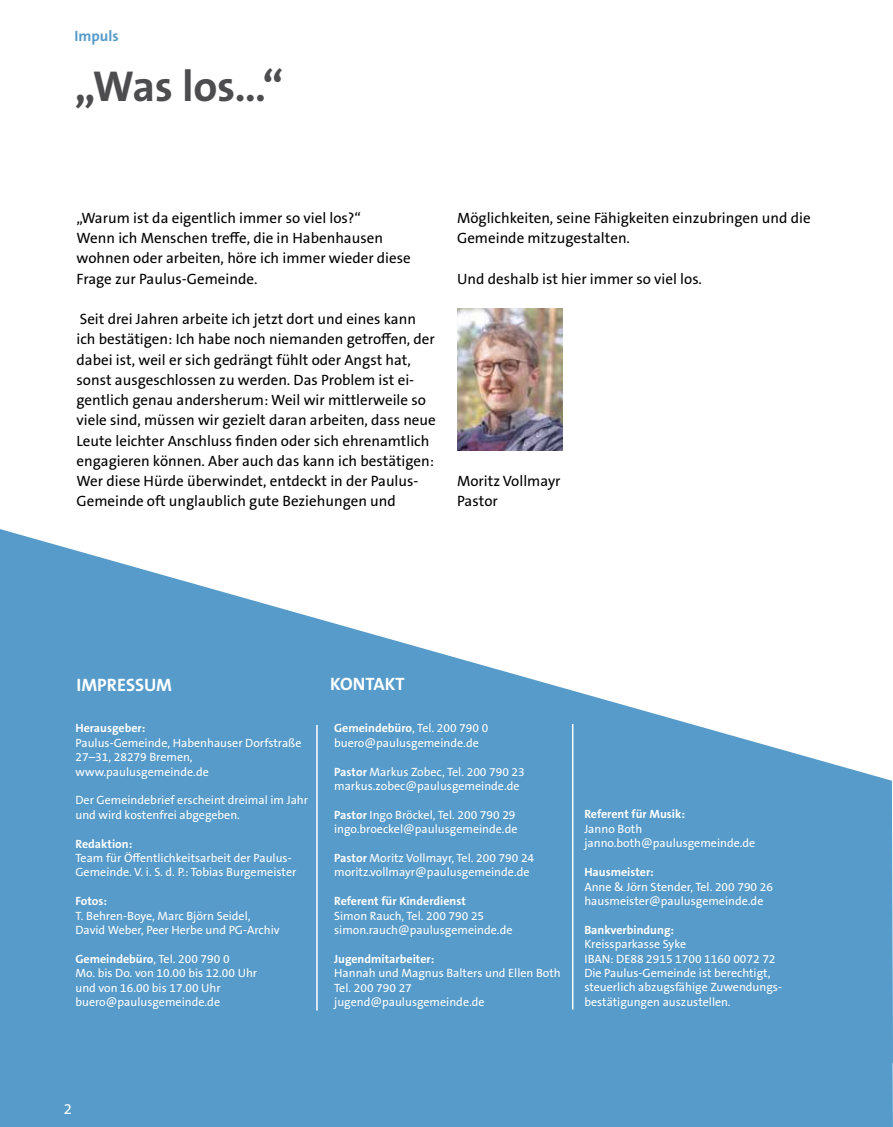
<style>
.page{position:relative;width:893px;height:1127px;background:#fff}
.page>*{position:absolute;margin:0;border:0;box-sizing:border-box;transform-origin:0 0}
.t1{font:700 43.5px "The Sans B W7";letter-spacing:-.015em;color:#4d4d4f}
.t2{font:700 18px "The Sans B W7";color:#fff}
.t3{font:15px/20.2px "The Sans B W5 Plain";color:#000}
.t4{font:700 15px "The Sans B W7";color:#569bca}
.t5{font:15px "The Sans B W5 Plain";color:#fff}
.t6{font:12px/14.4px "The Sans B W5 Plain";color:#fff}
.t7{font:700 12px "The Sans B W7";color:#fff}
.s1{font-family:"The Sans B W5 Plain";font-weight:400}
.s2{font-family:"The Sans B W7";font-weight:700}
</style>
<div class="page">
<div style="left:0;top:1062px;width:893px;height:65px;background:#569bca"></div>
<svg style="left:0;top:529px;width:893px;height:533px;fill:#569bca"></svg>
<hr style="left:316px;top:725px;width:2px;height:285px;background:#fff">
<img style="left:457px;top:309px;width:106px;height:141px">
<hr style="left:572px;top:724px;width:1px;height:285px;background:#fff">
<p class="t4" style="left:74px;top:26px;width:46px">Impuls</p>
<h1 class="t1" style="left:74px;top:59px;width:211px">„Was los...“</h1>
<p class="t3" style="left:77px;top:208px;width:336px">„Warum ist da eigentlich immer so viel los?“<br>Wenn ich Menschen treffe, die in Habenhausen wohnen oder arbeiten, höre ich immer wieder diese Frage zur Paulus-Gemeinde.</p>
<p class="t3" style="left:77px;top:309px;width:361px">Seit drei Jahren arbeite ich jetzt dort und eines kann<br>ich bestätigen: Ich habe noch niemanden getroffen, der dabei ist, weil er sich gedrängt fühlt oder Angst hat, sonst ausgeschlossen zu werden. Das Problem ist ei&shy;gentlich genau andersherum: Weil wir mittlerweile so viele sind, müssen wir gezielt daran arbeiten, dass neue Leute leichter Anschluss finden oder sich ehrenamtlich engagieren können. Aber auch das kann ich bestätigen:<br>Wer diese Hürde überwindet, entdeckt in der Paulus-Gemeinde oft unglaublich gute Beziehungen und</p>
<p class="t3" style="left:457px;top:208px;width:355px">Möglichkeiten, seine Fähigkeiten einzubringen und die<br>Gemeinde mitzugestalten.</p>
<p class="t3" style="left:457px;top:268px;width:246px">Und deshalb ist hier immer so viel los.</p>
<p class="t3" style="left:457px;top:471px;width:105px">Moritz Vollmayr<br>Pastor</p>
<h2 class="t2" style="left:77px;top:673px;width:97px">IMPRESSUM</h2>
<h2 class="t2" style="left:330px;top:672px;width:76px">KONTAKT</h2>
<p class="t7" style="left:75px;top:720px;width:71px">Herausgeber:</p>
<p class="t6" style="left:75px;top:735px;width:227px">Paulus-Gemeinde, Habenhauser Dorfstraße<br>27–31, 28279 Bremen, www.paulusgemeinde.de</p>
<p class="t6" style="left:75px;top:793px;width:234px">Der Gemeindebrief erscheint dreimal im Jahr und wird kostenfrei abgegeben.</p>
<p class="t7" style="left:75px;top:836px;width:58px">Redaktion:</p>
<p class="t6" style="left:75px;top:851px;width:222px">Team für Öffentlichkeitsarbeit der Paulus-<br>Gemeinde. V. i. S. d. P.: Tobias Burgemeister</p>
<p class="t7" style="left:75px;top:893px;width:33px">Fotos:</p>
<p class="t6" style="left:75px;top:908px;width:206px">T. Behren-Boye, Marc Björn Seidel,<br>David Weber, Peer Herbe und PG-Archiv</p>
<p class="t7" style="left:75px;top:951px;width:156px">Gemeindebüro<span class="s1">, Tel. 200 790 0</span></p>
<p class="t6" style="left:75px;top:966px;width:183px">Mo. bis Do. von 10.00 bis 12.00 Uhr und von 16.00 bis 17.00 Uhr buero@paulusgemeinde.de</p>
<p class="t7" style="left:334px;top:720px;width:156px">Gemeindebüro<span class="s1">, Tel. 200 790 0</span></p>
<p class="t6" style="left:334px;top:735px;width:146px">buero@paulusgemeinde.de</p>
<p class="t6" style="left:334px;top:764px;width:192px"><span class="s2">Pastor</span> Markus Zobec, Tel. 200 790 23 markus.zobec@paulusgemeinde.de</p>
<p class="t6" style="left:334px;top:807px;width:185px"><span class="s2">Pastor</span> Ingo Bröckel, Tel. 200 790 29 ingo.broeckel@paulusgemeinde.de</p>
<p class="t6" style="left:334px;top:851px;width:202px"><span class="s2">Pastor</span> Moritz Vollmayr, Tel. 200 790 24 moritz.vollmayr@paulusgemeinde.de</p>
<p class="t7" style="left:334px;top:893px;width:133px">Referent für Kinderdienst</p>
<p class="t6" style="left:334px;top:908px;width:180px">Simon Rauch, Tel. 200 790 25 simon.rauch@paulusgemeinde.de</p>
<p class="t7" style="left:334px;top:951px;width:102px">Jugendmitarbeiter:</p>
<p class="t6" style="left:334px;top:966px;width:228px">Hannah und Magnus Balters und Ellen Both<br>Tel. 200 790 27 jugend@paulusgemeinde.de</p>
<p class="t7" style="left:584px;top:807px;width:102px">Referent für Musik:</p>
<p class="t6" style="left:584px;top:822px;width:173px">Janno Both janno.both@paulusgemeinde.de</p>
<p class="t7" style="left:584px;top:864px;width:71px">Hausmeister:</p>
<p class="t6" style="left:584px;top:879px;width:190px">Anne &amp; Jörn Stender, Tel. 200 790 26 hausmeister@paulusgemeinde.de</p>
<p class="t7" style="left:584px;top:922px;width:91px">Bankverbindung:</p>
<p class="t6" style="left:584px;top:937px;width:199px">Kreissparkasse Syke<br>IBAN: DE88 2915 1700 1160 0072 72<br>Die Paulus-Gemeinde ist berechtigt, steuerlich abzugsfähige Zuwendungs&shy;bestätigungen auszustellen.</p>
<p class="t5" style="left:64px;top:1099px;width:10px">2</p>
</div>
